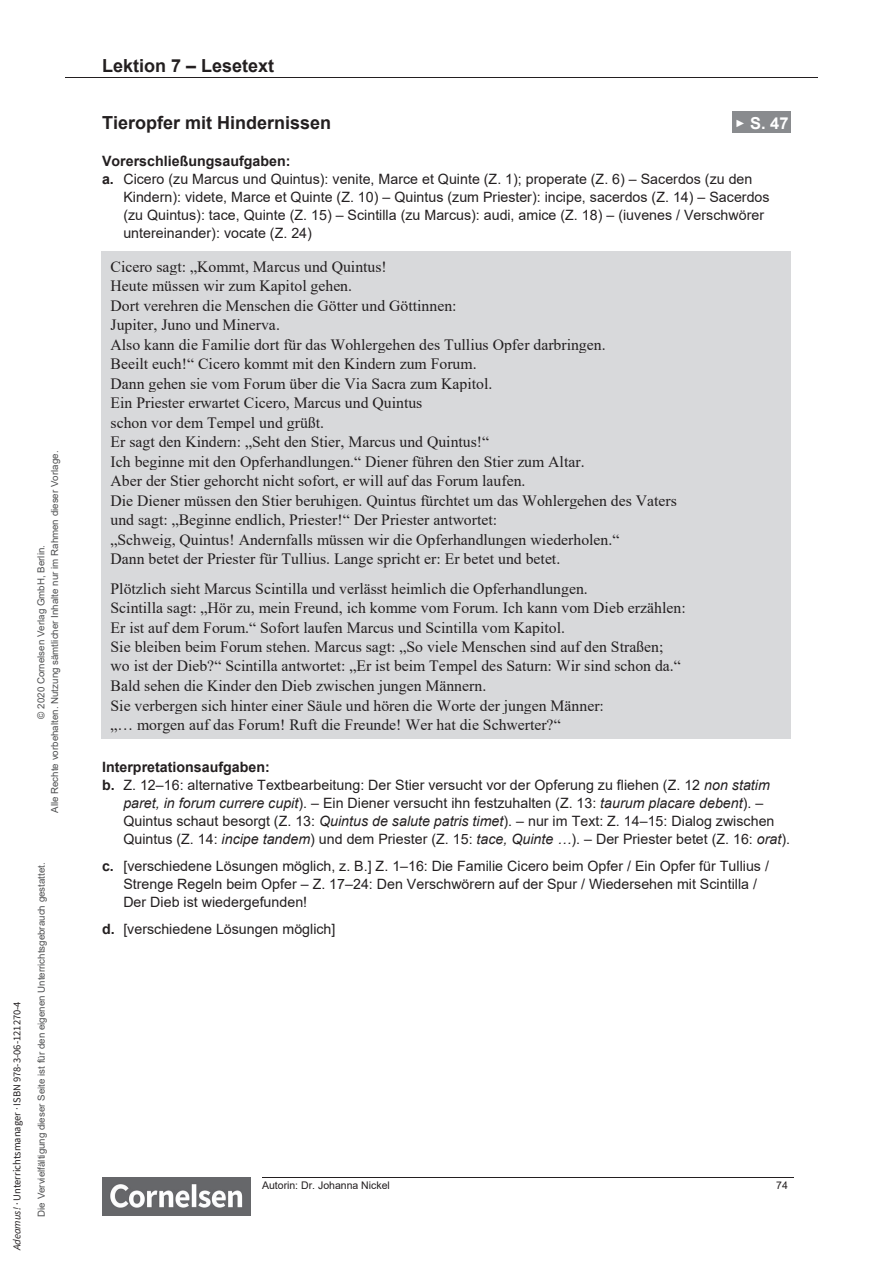
<style>
.page{position:relative;width:893px;height:1263px;background:#fff}
.page>*{position:absolute;margin:0;border:0;box-sizing:border-box;transform-origin:0 0}
.t1{font:700 18px "Arial";color:#231f20}
.t2{font:700 16.5px "Arial";color:#fff}
.t3{font:15.75px/19.5px "Times New Roman";color:#231f20}
.t4{font:14.25px/18px "Arial";color:#231f20}
.t5{font:italic 14.25px "Arial";color:#231f20}
.t6{font:700 14.25px "Arial";color:#231f20}
.t7{font:10.5px "CV Source Sans";color:#231f20}
.t8{font:10.5px "Arial";color:#231f20}
.t9{font:9.75px/13.5px "Arial";color:#4d4e4f;text-align:center}
.s1{font-style:italic}
.s2{font-weight:400;font-size:10.5px}
.s3{font-weight:700}
.s4{font-style:normal}
</style>
<div class="page">
<hr style="left:262px;top:1177px;width:531px;height:1px;background:#231f20">
<img style="left:102px;top:1178px;width:149px;height:37px">
<hr style="left:65px;top:77px;width:753px;height:1px;background:#231f20">
<div style="left:733px;top:112px;width:58px;height:21px;background:#898b8e"></div>
<div style="left:102px;top:252px;width:689px;height:24px;background:#d8d9db"></div>
<hr style="left:102px;top:251px;width:689px;height:1px;background:#d8d9db">
<div style="left:102px;top:276px;width:689px;height:19px;background:#d8d9db"></div>
<div style="left:102px;top:295px;width:689px;height:20px;background:#d8d9db"></div>
<div style="left:102px;top:315px;width:689px;height:19px;background:#d8d9db"></div>
<div style="left:102px;top:334px;width:689px;height:20px;background:#d8d9db"></div>
<div style="left:102px;top:354px;width:689px;height:19px;background:#d8d9db"></div>
<div style="left:102px;top:373px;width:689px;height:20px;background:#d8d9db"></div>
<div style="left:102px;top:393px;width:689px;height:19px;background:#d8d9db"></div>
<div style="left:102px;top:412px;width:689px;height:20px;background:#d8d9db"></div>
<div style="left:102px;top:432px;width:689px;height:19px;background:#d8d9db"></div>
<div style="left:102px;top:451px;width:689px;height:20px;background:#d8d9db"></div>
<div style="left:102px;top:471px;width:689px;height:19px;background:#d8d9db"></div>
<div style="left:102px;top:490px;width:689px;height:20px;background:#d8d9db"></div>
<div style="left:102px;top:510px;width:689px;height:19px;background:#d8d9db"></div>
<div style="left:102px;top:529px;width:689px;height:20px;background:#d8d9db"></div>
<div style="left:102px;top:549px;width:689px;height:29px;background:#d8d9db"></div>
<div style="left:102px;top:578px;width:689px;height:19px;background:#d8d9db"></div>
<div style="left:102px;top:597px;width:689px;height:20px;background:#d8d9db"></div>
<div style="left:102px;top:617px;width:689px;height:19px;background:#d8d9db"></div>
<div style="left:102px;top:636px;width:689px;height:20px;background:#d8d9db"></div>
<div style="left:102px;top:656px;width:689px;height:19px;background:#d8d9db"></div>
<div style="left:102px;top:675px;width:689px;height:20px;background:#d8d9db"></div>
<div style="left:102px;top:695px;width:689px;height:19px;background:#d8d9db"></div>
<div style="left:102px;top:714px;width:689px;height:24px;background:#d8d9db"></div>
<hr style="left:102px;top:738px;width:689px;height:1px;background:#d8d9db">
<p class="t9" style="left:34px;top:813px;width:364px;rotate:-90deg">© 2020 Cornelsen Verlag GmbH, Berlin.<br>Alle Rechte vorbehalten. Nutzung sämtlicher Inhalte nur im Rahmen dieser Vorlage.</p>
<p class="t7" style="left:10px;top:1250px;width:250px;rotate:-90deg"><span class="s1">Adeamus!</span> · Unterrichtsmanager <span class="s1">·</span> ISBN 978-3-06-121270-4</p>
<p class="t9" style="left:34px;top:1217px;width:356px;rotate:-90deg">Die Vervielfältigung dieser Seite ist für den eigenen Unterrichtsgebrauch gestattet.</p>
<p class="t1" style="left:102px;top:53px;width:174px">Lektion 7 – Lesetext</p>
<p class="t1" style="left:102px;top:110px;width:231px">Tieropfer mit Hindernissen</p>
<p class="t2" style="left:735px;top:112px;width:55px"><span class="s2">►</span> S. 47</p>
<p class="t6" style="left:102px;top:151px;width:190px">Vorerschließungsaufgaben:</p>
<p class="t4" style="left:102px;top:170px;width:652px"><span class="s3">a.</span> Cicero (zu Marcus und Quintus): venite, Marce et Quinte (Z. 1); properate (Z. 6) – Sacerdos (zu den</p>
<p class="t4" style="left:123px;top:188px;width:648px">Kindern): videte, Marce et Quinte (Z. 10) – Quintus (zum Priester): incipe, sacerdos (Z. 14) – Sacerdos</p>
<p class="t4" style="left:123px;top:206px;width:642px">(zu Quintus): tace, Quinte (Z. 15) – Scintilla (zu Marcus): audi, amice (Z. 18) – (iuvenes / Verschwörer</p>
<p class="t4" style="left:123px;top:224px;width:190px">untereinander): vocate (Z. 24)</p>
<p class="t3" style="left:111px;top:256px;width:568px">Cicero sagt: „Kommt, Marcus und Quintus!<br>Heute müssen wir zum Kapitol gehen.<br>Dort verehren die Menschen die Götter und Göttinnen:<br>Jupiter, Juno und Minerva.<br>Also kann die Familie dort für das Wohlergehen des Tullius Opfer darbringen.<br>Beeilt euch!“ Cicero kommt mit den Kindern zum Forum.<br>Dann gehen sie vom Forum über die Via Sacra zum Kapitol.<br>Ein Priester erwartet Cicero, Marcus und Quintus<br>schon vor dem Tempel und grüßt.<br>Er sagt den Kindern: „Seht den Stier, Marcus und Quintus!“<br>Ich beginne mit den Opferhandlungen.“ Diener führen den Stier zum Altar.<br>Aber der Stier gehorcht nicht sofort, er will auf das Forum laufen.<br>Die Diener müssen den Stier beruhigen. Quintus fürchtet um das Wohlergehen des Vaters und sagt: „Beginne endlich, Priester!“ Der Priester antwortet:<br>„Schweig, Quintus! Andernfalls müssen wir die Opferhandlungen wiederholen.“<br>Dann betet der Priester für Tullius. Lange spricht er: Er betet und betet.</p>
<p class="t3" style="left:111px;top:578px;width:577px">Plötzlich sieht Marcus Scintilla und verlässt heimlich die Opferhandlungen.<br>Scintilla sagt: „Hör zu, mein Freund, ich komme vom Forum. Ich kann vom Dieb erzählen:<br>Er ist auf dem Forum.“ Sofort laufen Marcus und Scintilla vom Kapitol.<br>Sie bleiben beim Forum stehen. Marcus sagt: „So viele Menschen sind auf den Straßen; wo ist der Dieb?“ Scintilla antwortet: „Er ist beim Tempel des Saturn: Wir sind schon da.“ Bald sehen die Kinder den Dieb zwischen jungen Männern.<br>Sie verbergen sich hinter einer Säule und hören die Worte der jungen Männer:<br>„… morgen auf das Forum! Ruft die Freunde! Wer hat die Schwerter?“</p>
<p class="t6" style="left:102px;top:756px;width:169px">Interpretationsaufgaben:</p>
<p class="t4" style="left:102px;top:775px;width:669px"><span class="s3">b.</span> Z. 12–16: alternative Textbearbeitung: Der Stier versucht vor der Opferung zu fliehen (Z. 12 <span class="s1">non statim</span></p>
<p class="t5" style="left:123px;top:793px;width:641px">paret, in forum currere cupit<span class="s4">). – Ein Diener versucht ihn festzuhalten (Z. 13:</span> taurum placare debent<span class="s4">). –</span></p>
<p class="t4" style="left:123px;top:811px;width:653px">Quintus schaut besorgt (Z. 13: <span class="s1">Quintus de salute patris timet</span>). – nur im Text: Z. 14–15: Dialog zwischen</p>
<p class="t4" style="left:123px;top:829px;width:668px">Quintus (Z. 14: <span class="s1">incipe tandem</span>) und dem Priester (Z. 15: <span class="s1">tace, Quinte …</span>). – Der Priester betet (Z. 16: <span class="s1">orat</span>).</p>
<p class="t4" style="left:123px;top:856px;width:647px;text-indent:-21px"><span class="s3">c.</span> [verschiedene Lösungen möglich, z. B.] Z. 1–16: Die Familie Cicero beim Opfer / Ein Opfer für Tullius /<br>Strenge Regeln beim Opfer – Z. 17–24: Den Verschwörern auf der Spur / Wiedersehen mit Scintilla /<br>Der Dieb ist wiedergefunden!</p>
<p class="t4" style="left:102px;top:919px;width:235px"><span class="s3">d.</span> [verschiedene Lösungen möglich]</p>
<p class="t8" style="left:262px;top:1178px;width:129px">Autorin: Dr. Johanna Nickel</p>
<p class="t8" style="left:776px;top:1178px;width:13px">74</p>
</div>
